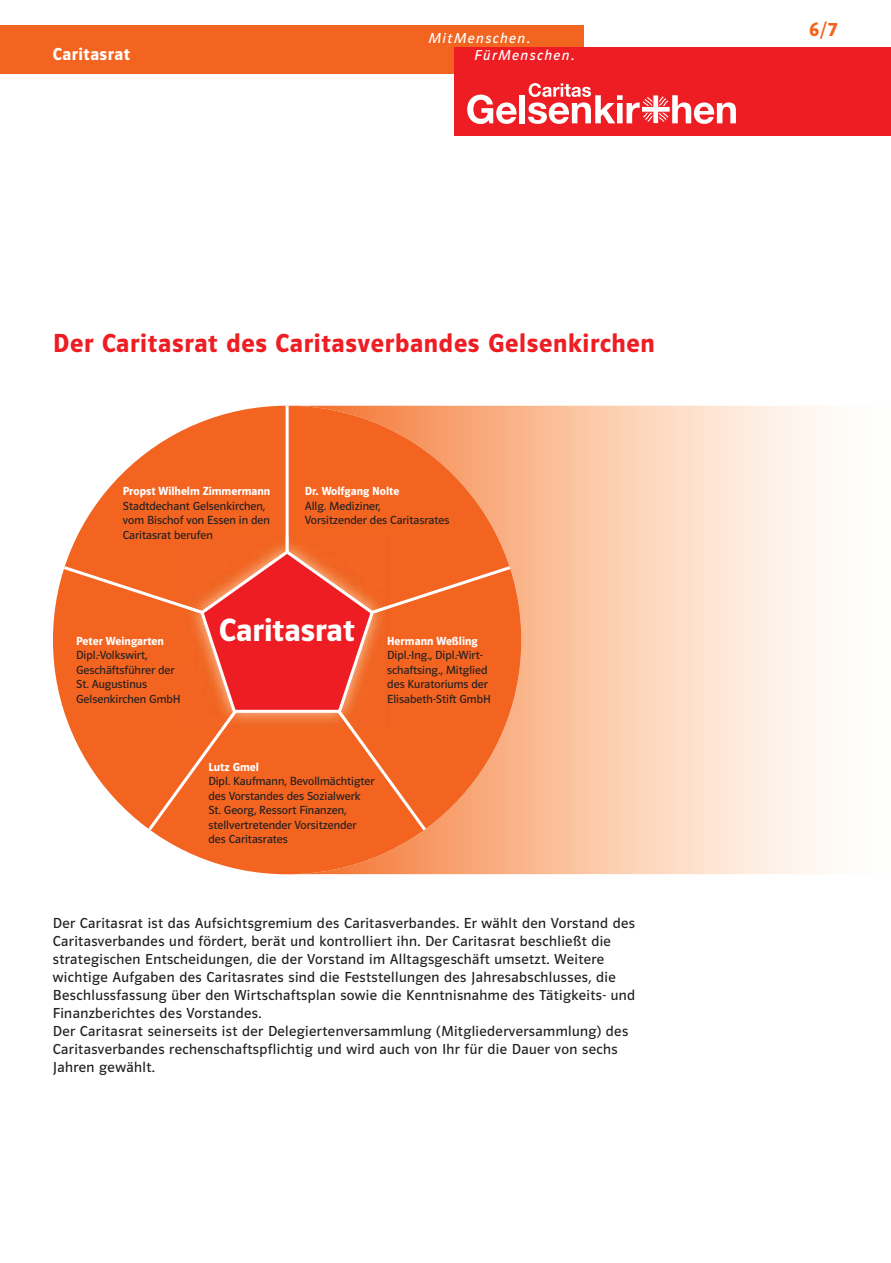
<style>
.page{position:relative;width:891px;height:1263px;background:#fff}
.page>*{position:absolute;margin:0;border:0;box-sizing:border-box;transform-origin:0 0}
.t1{font:33.3px "Polo 11 Halbfett";color:#fff}
.t2{font:27px "Polo 11 Halbfett";letter-spacing:.025em;color:#ee1d23}
.t3{font:21px "Polo 11 Halbfett";color:#f36421}
.t4{font:18px "Polo 11 Halbfett";letter-spacing:.025em;color:#fff}
.t5{font:15px/18px "Polo 11 Buch";letter-spacing:.025em;color:#231f20}
.t6{font:15px "Polo 11 Kursiv Buch";letter-spacing:.1em;color:#fff}
.t7{font:12.15px/14.5px "Polo 11 Buch";color:#231f20}
.t8{font:12.15px "Polo 11 Halbfett";color:#fff}
</style>
<div class="page">
<svg style="left:521px;top:405px;width:305px;height:468px;background:#fcdac3"></svg>
<div style="left:0;top:25px;width:583px;height:48px;background:#f36421"></div>
<div style="left:454px;top:47px;width:437px;height:89px;background:#ee1d23"></div>
<svg style="left:467px;top:95px;width:50px;height:29px"></svg>
<div style="left:519px;top:95px;width:6px;height:28px;background:#fff"></div>
<svg style="left:528px;top:83px;width:208px;height:41px"></svg>
<svg style="left:53px;top:405px;width:468px;height:469px"></svg>
<svg style="left:64px;top:405px;width:446px;height:425px;background:#f4793f"></svg>
<img style="left:186px;top:535px;width:202px;height:193px">
<svg style="left:198px;top:548px;width:178px;height:166px;background:#f04533"></svg>
<p class="t6" style="left:429px;top:30px;width:103px">MitMenschen.</p>
<p class="t4" style="left:53px;top:44px;width:79px">Caritasrat</p>
<p class="t6" style="left:474px;top:47px;width:101px">FürMenschen.</p>
<h2 class="t2" style="left:53px;top:328px;width:603px">Der Caritasrat des Caritasverbandes Gelsenkirchen</h2>
<p class="t8" style="left:123px;top:484px;width:149px">Propst Wilhelm Zimmermann</p>
<p class="t7" style="left:123px;top:498px;width:149px">Stadtdechant Gelsenkirchen, vom Bischof von Essen in den<br>Caritasrat berufen</p>
<p class="t8" style="left:305px;top:484px;width:96px">Dr. Wolfgang Nolte</p>
<p class="t7" style="left:305px;top:498px;width:146px">Allg. Mediziner,<br>Vorsitzender des Caritasrates</p>
<p class="t8" style="left:76px;top:633px;width:89px">Peter Weingarten</p>
<p class="t7" style="left:76px;top:647px;width:106px">Dipl.-Volkswirt,<br>Geschäftsführer der<br>St. Augustinus<br>Gelsenkirchen GmbH</p>
<h1 class="t1" style="left:219px;top:611px;width:137px">Caritasrat</h1>
<p class="t8" style="left:387px;top:633px;width:92px">Hermann Weßling</p>
<p class="t7" style="left:387px;top:647px;width:105px">Dipl.-Ing., Dipl.-Wirt&shy;schaftsing., Mitglied des Kuratoriums der<br>Elisabeth-Stift GmbH</p>
<p class="t8" style="left:208px;top:759px;width:52px">Lutz Gmel</p>
<p class="t7" style="left:208px;top:773px;width:168px">Dipl. Kaufmann, Bevollmächtigter des Vorstandes des Sozialwerk<br>St. Georg, Ressort Finanzen, stellvertretender Vorsitzender des Caritasrates</p>
<p class="t5" style="left:53px;top:914px;width:583px">Der Caritasrat ist das Aufsichtsgremium des Caritasverbandes. Er wählt den Vorstand des Caritasverbandes und fördert, berät und kontrolliert ihn. Der Caritasrat beschließt die strategischen Entscheidungen, die der Vorstand im Alltagsgeschäft umsetzt. Weitere wichtige Aufgaben des Caritasrates sind die Feststellungen des Jahresabschlusses, die Beschlussfassung über den Wirtschaftsplan sowie die Kenntnisnahme des Tätigkeits- und Finanzberichtes des Vorstandes.<br>Der Caritasrat seinerseits ist der Delegiertenversammlung (Mitglieder versammlung) des Caritasverbandes rechenschaftspflichtig und wird auch von Ihr für die Dauer von sechs Jahren gewählt.</p>
<h3 class="t3" style="left:809px;top:18px;width:30px">6/7</h3>
</div>
